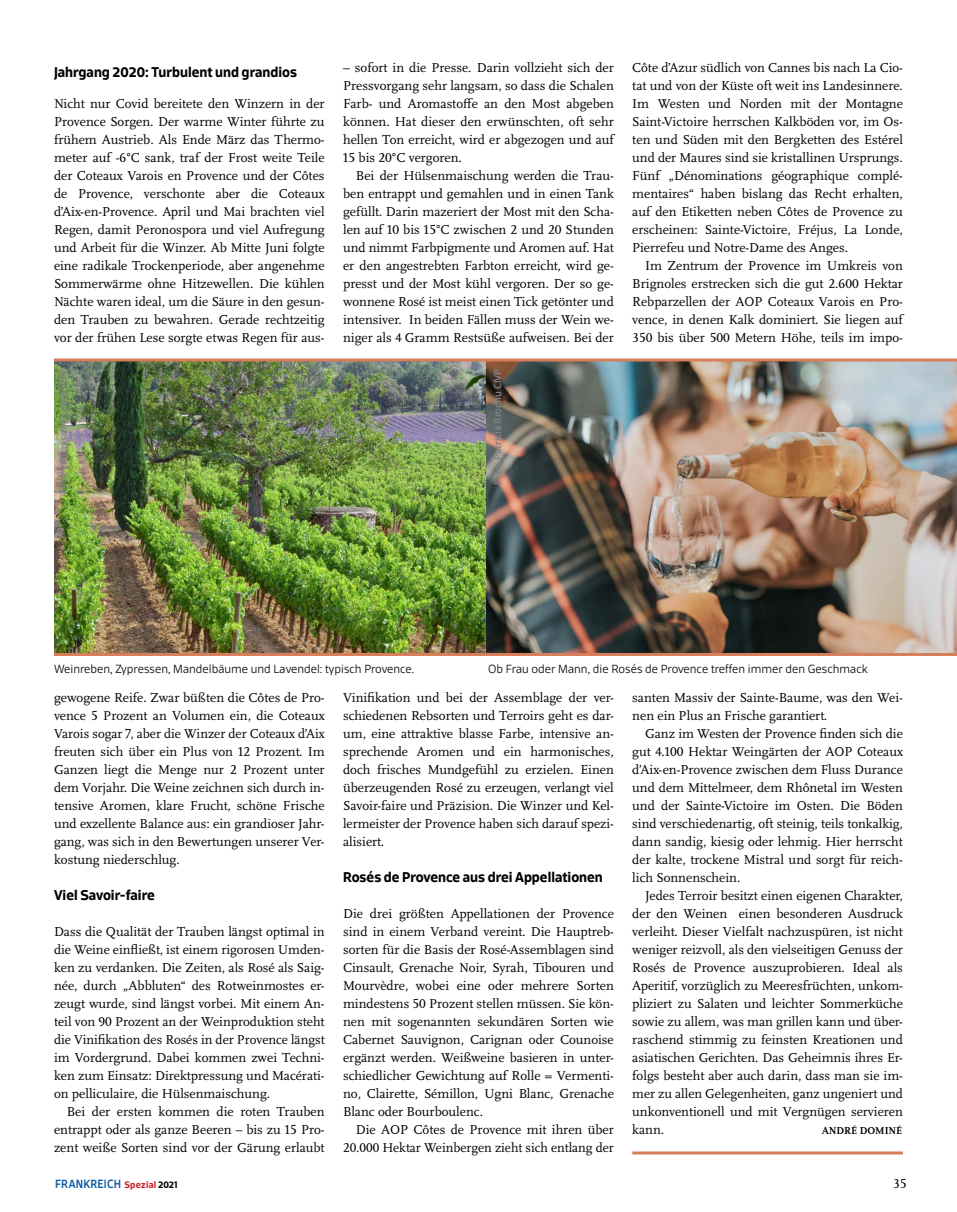
<style>
.page{position:relative;width:957px;height:1212px;background:#fff}
.page>*{position:absolute;margin:0;border:0;box-sizing:border-box;transform-origin:0 0}
.t1{font:13.5px/18px "Scala Pro";color:#000;text-align:justify}
.t2{font:700 13.5px "Scuba Pro";color:#000}
.t3{font:500 11.4px "Scuba Pro";letter-spacing:.025em;color:#0056a2;scale:.93 1}
.t4{font:300 11.25px "Scuba Pro";color:#000}
.t5{font:700 10.5px "Scala Pro";color:#000}
.t6{font:500 9.75px "Scuba Pro";color:#808285}
.s1{font-weight:700;font-size:9px;color:#c9252c}
.s2{font-weight:700;font-size:9px;color:#000}
</style>
<div class="page">
<img style="left:486px;top:361px;width:471px;height:292px">
<img style="left:54px;top:361px;width:432px;height:292px">
<hr style="left:632px;top:1151px;width:271px;height:3px;background:#d67d5a">
<hr style="left:54px;top:358px;width:903px;height:3px;background:#d67d5a">
<hr style="left:54px;top:653px;width:903px;height:3px;background:#d67d5a">
<p class="t2" style="left:54px;top:63px;width:245px">Jahrgang 2020: Turbulent und grandios</p>
<p class="t1" style="left:54px;top:95px;width:272px">Nicht nur Covid bereitete den Winzern in der Provence Sorgen. Der warme Winter führte zu frühem Austrieb. Als Ende März das Thermo&shy;meter auf -6°C sank, traf der Frost weite Teile der Coteaux Varois en Provence und der Côtes de Provence, verschonte aber die Coteaux d’Aix-en-Provence. April und Mai brachten viel Regen, damit Peronospora und viel Aufregung und Arbeit für die Winzer. Ab Mitte Juni folgte eine radikale Trockenperiode, aber angenehme Sommerwärme ohne Hitzewellen. Die kühlen Nächte waren ideal, um die Säure in den gesun&shy;den Trauben zu bewahren. Gerade rechtzeitig vor der frühen Lese sorgte etwas Regen für aus-</p>
<p class="t6" style="left:58px;top:494px;width:127px;rotate:-90deg">Foto: rancoismillo.com CIVP</p>
<p class="t1" style="left:343px;top:59px;width:272px">– sofort in die Presse. Darin vollzieht sich der Pressvorgang sehr langsam, so dass die Schalen Farb- und Aromastoffe an den Most abgeben können. Hat dieser den erwünschten, oft sehr hellen Ton erreicht, wird er abgezogen und auf 15 bis 20°C vergoren.</p>
<p class="t1" style="left:343px;top:167px;width:272px;text-indent:13px">Bei der Hülsenmaischung werden die Trau&shy;ben entrappt und gemahlen und in einen Tank gefüllt. Darin mazeriert der Most mit den Scha&shy;len auf 10 bis 15°C zwischen 2 und 20 Stunden und nimmt Farbpigmente und Aromen auf. Hat er den angestrebten Farbton erreicht, wird ge&shy;presst und der Most kühl vergoren. Der so ge&shy;wonnene Rosé ist meist einen Tick getönter und intensiver. In beiden Fällen muss der Wein we&shy;niger als 4 Gramm Restsüße aufweisen. Bei der</p>
<p class="t6" style="left:491px;top:485px;width:118px;rotate:-90deg">Foto: Patricia Brochu CIVP</p>
<p class="t1" style="left:632px;top:59px;width:272px">Côte d’Azur südlich von Cannes bis nach La Cio&shy;tat und von der Küste oft weit ins Landesinnere.<br>Im Westen und Norden mit der Montagne Saint-Victoire herrschen Kalkböden vor, im Os&shy;ten und Süden mit den Bergketten des Estérel und der Maures sind sie kristallinen Ursprungs.<br>Fünf „Dénominations géographique complé&shy;mentaires“ haben bislang das Recht erhalten, auf den Etiketten neben Côtes de Provence zu erscheinen: Sainte-Victoire, Fréjus, La Londe, Pierrefeu und Notre-Dame des Anges.</p>
<p class="t1" style="left:632px;top:257px;width:272px;text-indent:13px">Im Zentrum der Provence im Umkreis von Brignoles erstrecken sich die gut 2.600 Hektar Rebparzellen der AOP Coteaux Varois en Pro&shy;vence, in denen Kalk dominiert. Sie liegen auf 350 bis über 500 Metern Höhe, teils im impo-</p>
<p class="t4" style="left:54px;top:662px;width:362px">Weinreben, Zypressen, Mandelbäume und Lavendel: typisch Provence.</p>
<p class="t4" style="left:488px;top:662px;width:381px">Ob Frau oder Mann, die Rosés de Provence treffen immer den Geschmack</p>
<p class="t1" style="left:54px;top:689px;width:272px">gewogene Reife. Zwar büßten die Côtes de Pro&shy;vence 5 Prozent an Volumen ein, die Coteaux Varois sogar 7, aber die Winzer der Coteaux d’Aix freuten sich über ein Plus von 12 Prozent. Im Ganzen liegt die Menge nur 2 Prozent unter dem Vorjahr. Die Weine zeichnen sich durch in&shy;tensive Aromen, klare Frucht, schöne Frische und exzellente Balance aus: ein grandioser Jahr&shy;gang, was sich in den Bewertungen unserer Ver&shy;kostung niederschlug.</p>
<p class="t2" style="left:54px;top:887px;width:102px">Viel Savoir-faire</p>
<p class="t1" style="left:54px;top:923px;width:272px">Dass die Qualität der Trauben längst optimal in die Weine einfließt, ist einem rigorosen Umden&shy;ken zu verdanken. Die Zeiten, als Rosé als Saig&shy;née, durch „Abbluten“ des Rotweinmostes er&shy;zeugt wurde, sind längst vorbei. Mit einem An&shy;teil von 90 Prozent an der Weinproduktion steht die Vinifikation des Rosés in der Provence längst im Vordergrund. Dabei kommen zwei Techni&shy;ken zum Einsatz: Direktpressung und Macérati&shy;on pelliculaire, die Hülsenmaischung.</p>
<p class="t1" style="left:54px;top:1103px;width:272px;text-indent:13px">Bei der ersten kommen die roten Trauben entrappt oder als ganze Beeren – bis zu 15 Pro&shy;zent weiße Sorten sind vor der Gärung erlaubt</p>
<p class="t1" style="left:632px;top:689px;width:272px">santen Massiv der Sainte-Baume, was den Wei&shy;nen ein Plus an Frische garantiert.</p>
<p class="t1" style="left:632px;top:725px;width:272px;text-indent:13px">Ganz im Westen der Provence finden sich die gut 4.100 Hektar Weingärten der AOP Coteaux d’Aix-en-Provence zwischen dem Fluss Durance und dem Mittelmeer, dem Rhônetal im Westen und der Sainte-Victoire im Osten. Die Böden sind verschiedenartig, oft steinig, teils tonkalkig, dann sandig, kiesig oder lehmig. Hier herrscht der kalte, trockene Mistral und sorgt für reich&shy;lich Sonnenschein.</p>
<p class="t1" style="left:632px;top:887px;width:272px;text-indent:13px">Jedes Terroir besitzt einen eigenen Charakter, der den Weinen einen besonderen Ausdruck verleiht. Dieser Vielfalt nachzuspüren, ist nicht weniger reizvoll, als den vielseitigen Genuss der Rosés de Provence auszuprobieren. Ideal als Aperitif, vorzüglich zu Meeresfrüchten, unkom&shy;pliziert zu Salaten und leichter Sommerküche sowie zu allem, was man grillen kann und über&shy;raschend stimmig zu feinsten Kreationen und asiatischen Gerichten. Das Geheimnis ihres Er&shy;folgs besteht aber auch darin, dass man sie im&shy;mer zu allen Gelegenheiten, ganz ungeniert und unkonventionell und mit Vergnügen servieren kann.</p>
<p class="t1" style="left:343px;top:689px;width:272px">Vinifikation und bei der Assemblage der ver&shy;schiedenen Rebsorten und Terroirs geht es dar&shy;um, eine attraktive blasse Farbe, intensive an&shy;sprechende Aromen und ein harmonisches, doch frisches Mundgefühl zu erzielen. Einen überzeugenden Rosé zu erzeugen, verlangt viel Savoir-faire und Präzision. Die Winzer und Kel&shy;lermeister der Provence haben sich darauf spezi&shy;alisiert.</p>
<p class="t2" style="left:343px;top:869px;width:261px">Rosés de Provence aus drei Appellationen</p>
<p class="t1" style="left:343px;top:905px;width:272px">Die drei größten Appellationen der Provence sind in einem Verband vereint. Die Hauptreb&shy;sorten für die Basis der Rosé-Assemblagen sind Cinsault, Grenache Noir, Syrah, Tibouren und Mourvèdre, wobei eine oder mehrere Sorten mindestens 50 Prozent stellen müssen. Sie kön&shy;nen mit sogenannten sekundären Sorten wie Cabernet Sauvignon, Carignan oder Counoise ergänzt werden. Weißweine basieren in unter&shy;schiedlicher Gewichtung auf Rolle = Vermenti&shy;no, Clairette, Sémillon, Ugni Blanc, Grenache Blanc oder Bourboulenc.</p>
<p class="t1" style="left:343px;top:1121px;width:272px;text-align:right">Die AOP Côtes de Provence mit ihren über<br>20.000 Hektar Weinbergen zieht sich entlang der</p>
<p class="t5" style="left:821px;top:1125px;width:82px">ANDRÉ DOMINÉ</p>
<p class="t3" style="left:55px;top:1177px;width:133px">FRANKREICH <span class="s1">Spezial</span> <span class="s2">2021</span></p>
<p class="t1" style="left:893px;top:1175px;width:15px">35</p>
</div>
